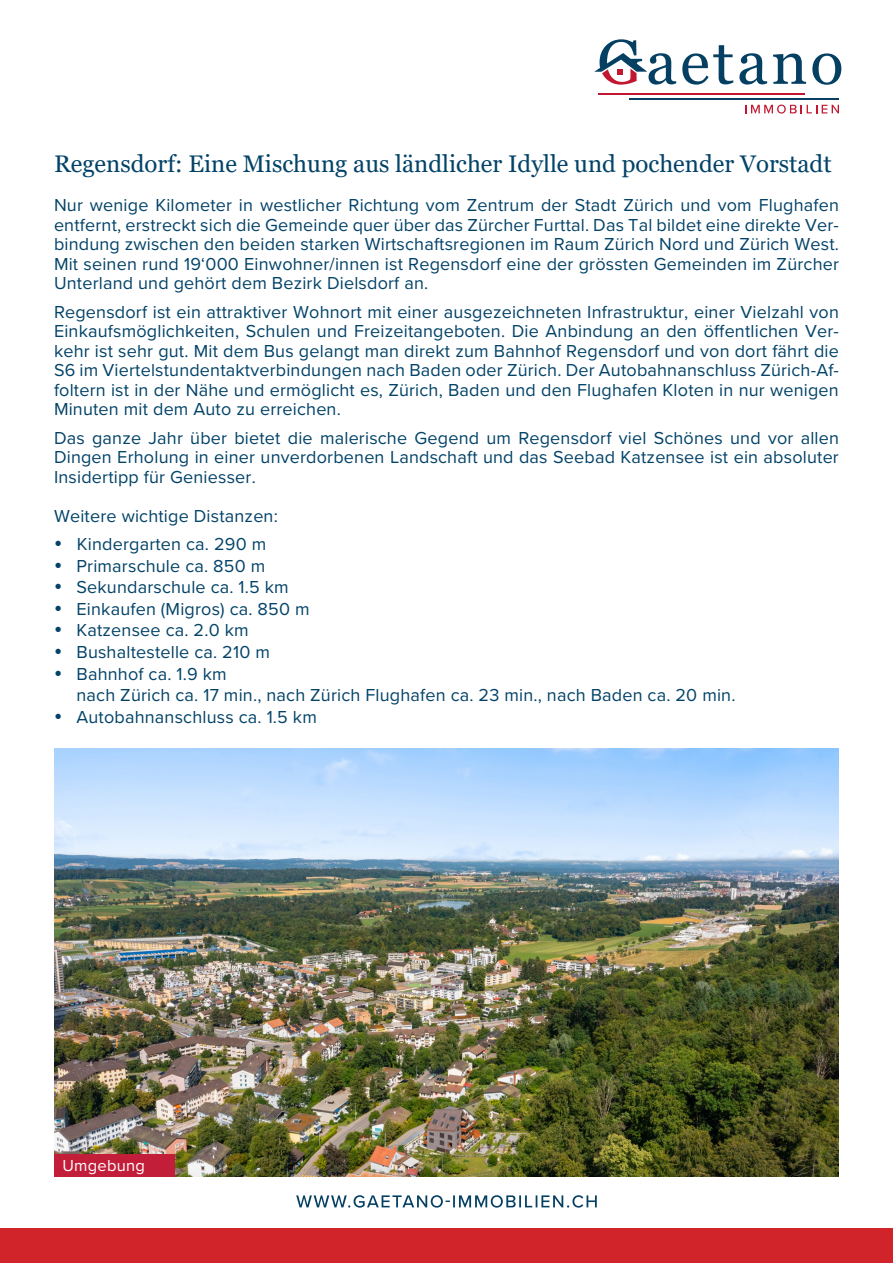
<style>
.page{position:relative;width:893px;height:1263px;background:#fff}
.page>*{position:absolute;margin:0;border:0;box-sizing:border-box;transform-origin:0 0}
.t1{font:24px "Georgia";color:#034368}
.t2{font:18px/19.5px "Proxima Nova";letter-spacing:.01em;color:#034368;text-align:justify}
.t3{font:16.5px "Proxima Nova";letter-spacing:.015em;color:#fff}
</style>
<div class="page">
<svg style="left:682px;top:45px;width:51px;height:40px"></svg>
<svg style="left:739px;top:53px;width:28px;height:32px"></svg>
<svg style="left:773px;top:54px;width:33px;height:30px"></svg>
<svg style="left:812px;top:53px;width:29px;height:32px"></svg>
<svg style="left:745px;top:105px;width:94px;height:9px"></svg>
<hr style="left:598px;top:93px;width:207px;height:1px;background:#c21730">
<hr style="left:629px;top:98px;width:210px;height:1px;background:#054063">
<svg style="left:594px;top:39px;width:82px;height:46px"></svg>
<div style="left:0;top:1229px;width:893px;height:34px;background:#d1232a"></div>
<img style="left:54px;top:748px;width:785px;height:428px">
<div style="left:54px;top:1154px;width:120px;height:23px;background:#c21e3a"></div>
<svg style="left:296px;top:1195px;width:301px;height:12px"></svg>
<h1 class="t1" style="left:54px;top:150px;width:779px">Regensdorf: Eine Mischung aus ländlicher Idylle und pochender Vorstadt</h1>
<p class="t2" style="left:54px;top:195px;width:786px">Nur wenige Kilometer in westlicher Richtung vom Zentrum der Stadt Zürich und vom Flughafen entfernt, erstreckt sich die Gemeinde quer über das Zürcher Furttal. Das Tal bildet eine direkte Ver&shy;bindung zwischen den beiden starken Wirtschaftsregionen im Raum Zürich Nord und Zürich West.<br>Mit seinen rund 19‘000 Einwohner/innen ist Regensdorf eine der grössten Gemeinden im Zürcher Unterland und gehört dem Bezirk Dielsdorf an.</p>
<p class="t2" style="left:54px;top:301px;width:786px">Regensdorf ist ein attraktiver Wohnort mit einer ausgezeichneten Infrastruktur, einer Vielzahl von Einkaufsmöglichkeiten, Schulen und Freizeitangeboten. Die Anbindung an den öffentlichen Ver&shy;kehr ist sehr gut. Mit dem Bus gelangt man direkt zum Bahnhof Regensdorf und von dort fährt die S6 im Viertelstundentaktverbindungen nach Baden oder Zürich. Der Autobahnanschluss Zürich-Af&shy;foltern ist in der Nähe und ermöglicht es, Zürich, Baden und den Flughafen Kloten in nur wenigen Minuten mit dem Auto zu erreichen.</p>
<p class="t2" style="left:54px;top:427px;width:786px">Das ganze Jahr über bietet die malerische Gegend um Regensdorf viel Schönes und vor allen Dingen Erholung in einer unverdorbenen Landschaft und das Seebad Katzensee ist ein absoluter Insidertipp für Geniesser.</p>
<p class="t2" style="left:54px;top:506px;width:225px">Weitere wichtige Distanzen:</p>
<p class="t2" style="left:54px;top:533px;width:214px">• Kindergarten ca. 290 m</p>
<p class="t2" style="left:54px;top:555px;width:213px">• Primarschule ca. 850 m</p>
<p class="t2" style="left:54px;top:577px;width:236px">• Sekundarschule ca. 1.5 km</p>
<p class="t2" style="left:54px;top:598px;width:257px">• Einkaufen (Migros) ca. 850 m</p>
<p class="t2" style="left:54px;top:620px;width:196px">• Katzensee ca. 2.0 km</p>
<p class="t2" style="left:54px;top:641px;width:217px">• Bushaltestelle ca. 210 m</p>
<p class="t2" style="left:76px;top:662px;width:660px;line-height:21.6px;text-indent:-22px">• Bahnhof ca. 1.9 km<br>nach Zürich ca. 17 min., nach Zürich Flughafen ca. 23 min., nach Baden ca. 20 min.</p>
<p class="t2" style="left:54px;top:706px;width:264px">• Autobahnanschluss ca. 1.5 km</p>
<p class="t3" style="left:63px;top:1153px;width:84px">Umgebung</p>
</div>
